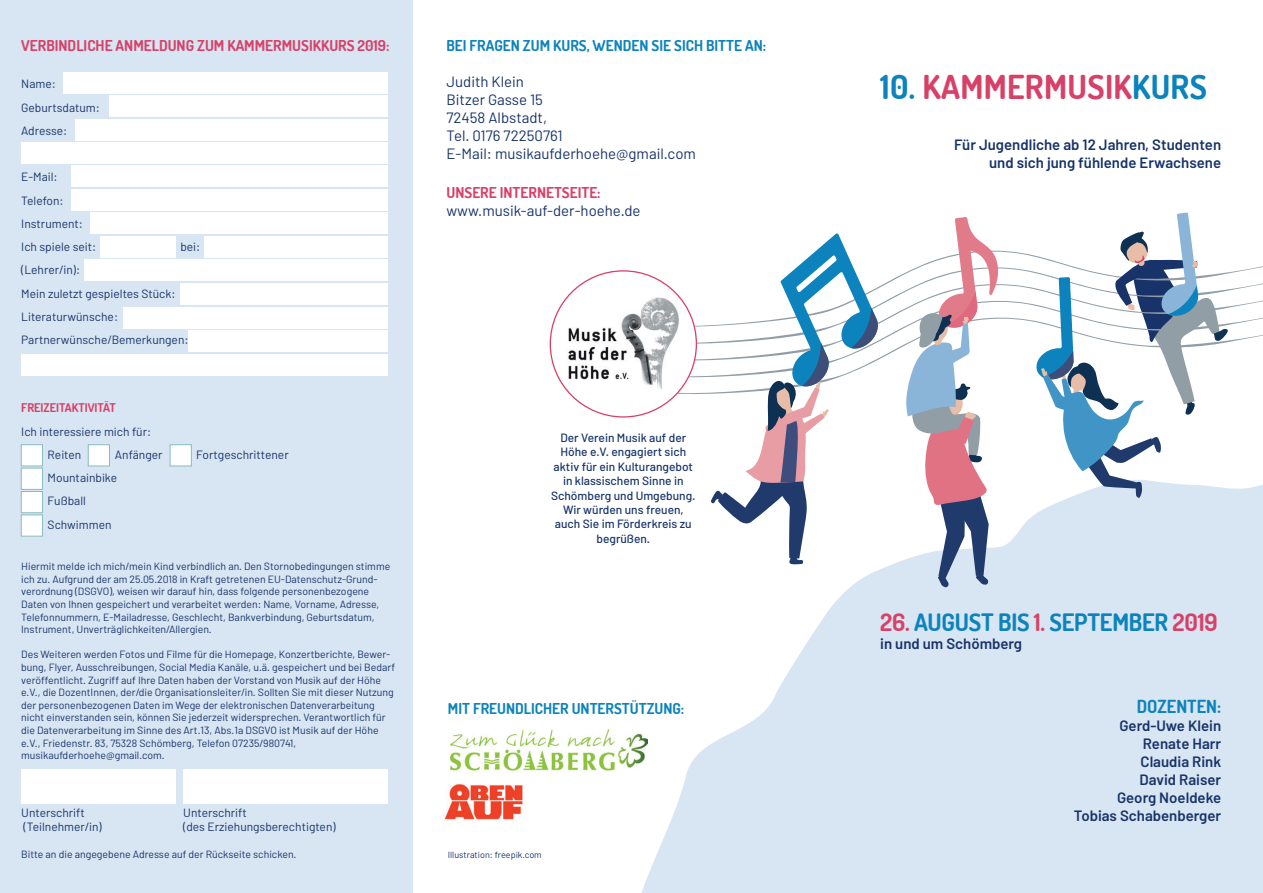
<style>
.page{position:relative;width:1263px;height:893px;background:#fff}
.page>*{position:absolute;margin:0;border:0;box-sizing:border-box;transform-origin:0 0}
.t1{font:700 33px "Dosis";letter-spacing:.01em;color:#d74168}
.t2{font:700 24px "Dosis";letter-spacing:-.01em;color:#0c83bc}
.t3{font:700 18px "Dosis";color:#0c83bc}
.t4{font:600 15px/18px "Barlow";color:#173369;text-align:right}
.t5{font:15px/18px "Barlow";color:#173369}
.t6{font:700 15px "Dosis";color:#0c83bc}
.t7{font:700 15px "Dosis";color:#d74168}
.t8{font:12px/23.2px "Barlow";color:#173369}
.t9{font:500 12px/14.4px "Barlow";color:#173369;text-align:center}
.t10{font:700 12px "Dosis";color:#d74168}
.t11{font:10.5px/12.6px "Barlow";color:#173369}
.t12{font:9px "Barlow";color:#173369}
.s1{color:#0c83bc}
.s2{color:#d74168}
</style>
<div class="page">
<div style="left:0;top:0;width:412px;height:893px;background:#d8e5f2"></div>
<svg style="left:641px;top:484px;width:622px;height:409px;fill:#d8e5f2"></svg>
<div style="left:63px;top:72px;width:325px;height:22px;background:#fff"></div>
<div style="left:109px;top:96px;width:279px;height:21px;background:#fff"></div>
<div style="left:75px;top:119px;width:313px;height:21px;background:#fff"></div>
<div style="left:21px;top:142px;width:367px;height:22px;background:#fff"></div>
<div style="left:71px;top:166px;width:317px;height:21px;background:#fff"></div>
<div style="left:71px;top:189px;width:317px;height:21px;background:#fff"></div>
<div style="left:90px;top:213px;width:298px;height:21px;background:#fff"></div>
<div style="left:101px;top:236px;width:75px;height:22px;background:#fff"></div>
<div style="left:84px;top:260px;width:304px;height:21px;background:#fff"></div>
<div style="left:180px;top:283px;width:208px;height:21px;background:#fff"></div>
<div style="left:123px;top:307px;width:265px;height:21px;background:#fff"></div>
<div style="left:188px;top:331px;width:200px;height:21px;background:#fff"></div>
<div style="left:21px;top:354px;width:367px;height:21px;background:#fff"></div>
<div style="left:21px;top:770px;width:155px;height:34px;background:#fff"></div>
<div style="left:184px;top:770px;width:204px;height:34px;background:#fff"></div>
<div style="left:21px;top:444px;width:22px;height:22px;background:#fff;border:1px solid #89bbc2"></div>
<div style="left:21px;top:468px;width:22px;height:22px;background:#fff;border:1px solid #89bbc2"></div>
<div style="left:21px;top:491px;width:22px;height:22px;background:#fff;border:1px solid #89bbc2"></div>
<div style="left:21px;top:514px;width:22px;height:22px;background:#fff;border:1px solid #89bbc2"></div>
<div style="left:88px;top:444px;width:22px;height:22px;background:#fff;border:1px solid #89bbc2"></div>
<div style="left:170px;top:444px;width:22px;height:22px;background:#fff;border:1px solid #89bbc2"></div>
<div style="left:204px;top:236px;width:184px;height:22px;background:#fff"></div>
<svg style="left:662px;top:250px;width:601px;height:79px"></svg>
<svg style="left:906px;top:217px;width:92px;height:370px"></svg>
<svg style="left:711px;top:233px;width:168px;height:331px"></svg>
<svg style="left:1036px;top:213px;width:192px;height:286px"></svg>
<div style="left:550px;top:271px;width:146px;height:146px;background:#fff;border-radius:50%"></div>
<img style="left:566px;top:297px;width:114px;height:94px">
<div style="left:442px;top:723px;width:214px;height:57px;background:#fff"></div>
<img style="left:451px;top:730px;width:196px;height:41px">
<img style="left:444px;top:784px;width:79px;height:37px">
<h3 class="t7" style="left:21px;top:36px;width:370px">VERBINDLICHE ANMELDUNG ZUM KAMMERMUSIKKURS 2019:</h3>
<p class="t8" style="left:21px;top:72px;width:80px">Name:<br>Geburtsdatum:<br>Adresse:</p>
<p class="t8" style="left:21px;top:165px;width:77px">E-Mail:<br>Telefon:<br>Instrument:<br>Ich spiele seit:</p>
<p class="t8" style="left:180px;top:235px;width:21px">bei:</p>
<p class="t8" style="left:21px;top:258px;width:169px">(Lehrer/in):<br>Mein zuletzt gespieltes Stück:<br>Literaturwünsche:<br>Partnerwünsche/Bemerkungen:</p>
<p class="t10" style="left:21px;top:400px;width:96px">FREIZEITAKTIVITÄT</p>
<p class="t8" style="left:48px;top:419px;width:105px;text-indent:-26px">Ich interessiere mich für:<br>Reiten</p>
<p class="t8" style="left:115px;top:443px;width:49px">Anfänger</p>
<p class="t8" style="left:196px;top:443px;width:94px">Fortgeschrittener</p>
<p class="t8" style="left:48px;top:466px;width:71px">Mountainbike<br>Fußball<br>Schwimmen</p>
<p class="t11" style="left:21px;top:560px;width:370px">Hiermit melde ich mich/mein Kind verbindlich an. Den Stornobedingungen stimme ich zu. Aufgrund der am 25.05.2018 in Kraft getretenen EU-Datenschutz-Grund&shy;verordnung (DSGVO), weisen wir darauf hin, dass folgende personenbezogene Daten von Ihnen gespeichert und verarbeitet werden: Name, Vorname, Adresse, Telefonnummern, E-Mailadresse, Geschlecht, Bankverbindung, Geburtsdatum, Instrument, Unverträglichkeiten/Allergien.</p>
<p class="t11" style="left:21px;top:648px;width:375px">Des Weiteren werden Fotos und Filme für die Homepage, Konzertberichte, Bewer&shy;bung, Flyer, Ausschreibungen, Social Media Kanäle, u.ä. gespeichert und bei Bedarf veröffentlicht. Zugriff auf Ihre Daten haben der Vorstand von Musik auf der Höhe e.V., die DozentInnen, der/die Organisationsleiter/in. Sollten Sie mit dieser Nutzung der personenbezogenen Daten im Wege der elektronischen Datenverarbeitung nicht einverstanden sein, können Sie jederzeit widersprechen. Verantwortlich für die Datenverarbeitung im Sinne des Art.13, Abs.1a DSGVO ist Musik auf der Höhe e.V., Friedenstr. 83, 75328 Schömberg, Telefon 07235/980741, musikaufderhoehe@gmail.com.</p>
<p class="t8" style="left:21px;top:800px;width:65px">Unterschrift</p>
<p class="t8" style="left:183px;top:800px;width:65px">Unterschrift</p>
<p class="t8" style="left:24px;top:815px;width:80px">(Teilnehmer/in)</p>
<p class="t8" style="left:183px;top:815px;width:154px">(des Erziehungsberechtigten)</p>
<p class="t11" style="left:21px;top:848px;width:277px">Bitte an die angegebene Adresse auf der Rückseite schicken.</p>
<h3 class="t6" style="left:446px;top:36px;width:321px">BEI FRAGEN ZUM KURS, WENDEN SIE SICH BITTE AN:</h3>
<h3 class="t5" style="left:446px;top:72px;width:251px">Judith Klein<br>Bitzer Gasse 15<br>72458 Albstadt,<br>Tel. 0176 72250761<br>E-Mail: musikaufderhoehe@gmail.com</h3>
<h3 class="t7" style="left:446px;top:183px;width:156px">UNSERE INTERNETSEITE:</h3>
<h3 class="t5" style="left:446px;top:202px;width:196px">www.musik-auf-der-hoehe.de</h3>
<p class="t9" style="left:551px;top:430px;width:146px">Der Verein Musik auf der<br>Höhe e.V. engagiert sich aktiv für ein Kulturangebot in klassischem Sinne in<br>Schömberg und Umgebung.<br>Wir würden uns freuen, auch Sie im Förderkreis zu begrüßen.</p>
<h3 class="t6" style="left:448px;top:699px;width:238px">MIT FREUNDLICHER UNTERSTÜTZUNG:</h3>
<p class="t12" style="left:448px;top:849px;width:95px">Illustration: freepik.com</p>
<h1 class="t1" style="left:880px;top:66px;width:328px"><span class="s1">10.</span> KAMMERMUSIK<span class="s1">KURS</span></h1>
<h3 class="t4" style="left:954px;top:135px;width:268px">Für Jugendliche ab 12 Jahren, Studenten und sich jung fühlende Erwachsene</h3>
<h2 class="t2" style="left:880px;top:606px;width:339px"><span class="s2">26.</span> AUGUST BIS <span class="s2">1.</span> SEPTEMBER <span class="s2">2019</span></h2>
<h3 class="t4" style="left:880px;top:634px;width:143px">in und um Schömberg</h3>
<h3 class="t3" style="left:1137px;top:695px;width:86px">DOZENTEN:</h3>
<h3 class="t4" style="left:1074px;top:717px;width:149px">Gerd-Uwe Klein<br>Renate Harr<br>Claudia Rink<br>David Raiser<br>Georg Noeldeke<br>Tobias Schabenberger</h3>
</div>
